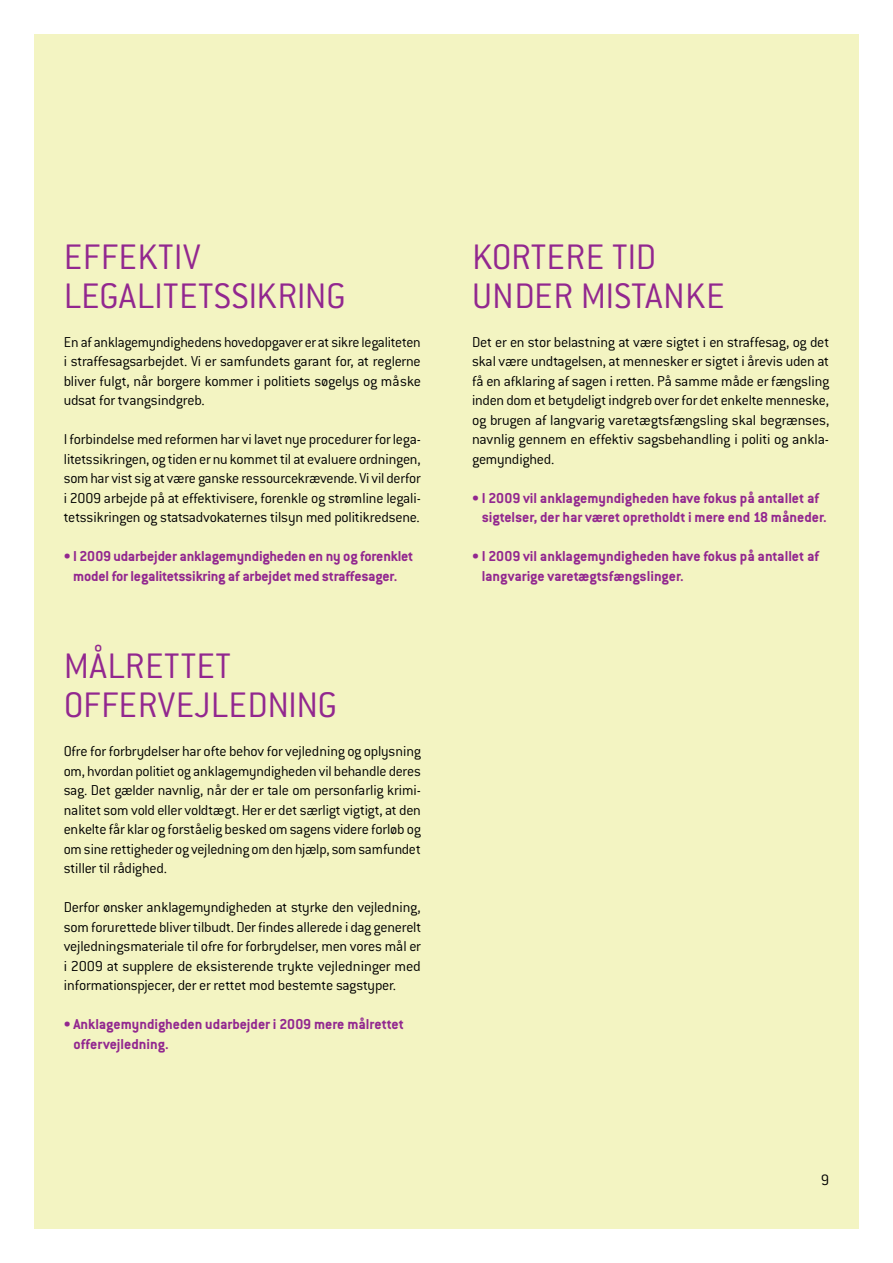
<style>
.page{position:relative;width:893px;height:1263px;background:#fff}
.page>*{position:absolute;margin:0;border:0;box-sizing:border-box;transform-origin:0 0}
.t1{font:300 39px/39px "Conduit ITC";letter-spacing:.01em;color:#92278f}
.t2{font:300 16.5px "Conduit ITC";color:#000}
.t3{font:300 15.75px/19.5px "Conduit ITC";letter-spacing:-.015em;color:#000;text-align:justify}
.t4{font:700 15.75px/19.5px "Conduit ITC";color:#92278f}
</style>
<div class="page">
<div style="left:34px;top:34px;width:825px;height:1195px;background:#f3f4c2"></div>
<h1 class="t1" style="left:64px;top:237px;width:284px">EFFEKTIV<br>LEGALITETSSIKRING</h1>
<p class="t3" style="left:64px;top:332px;width:359px">En af anklagemyndighedens hovedopgaver er at sikre legaliteten i straffesagsarbejdet. Vi er samfundets garant for, at reglerne bliver fulgt, når borgere kommer i politiets søgelys og måske udsat for tvangsindgreb.</p>
<p class="t3" style="left:64px;top:429px;width:359px">I forbindelse med reformen har vi lavet nye procedurer for lega&shy;litetssikringen, og tiden er nu kommet til at evaluere ordningen, som har vist sig at være ganske ressourcekrævende. Vi vil derfor i 2009 arbejde på at effektivisere, forenkle og strømline legali&shy;tetssikringen og statsadvokaternes tilsyn med politikredsene.</p>
<p class="t4" style="left:64px;top:546px;width:351px;text-align:center">• I 2009 udarbejder anklagemyndigheden en ny og forenklet model for legalitetssikring af arbejdet med straffesager.</p>
<h1 class="t1" style="left:64px;top:646px;width:275px">MÅLRETTET<br>OFFERVEJLEDNING</h1>
<p class="t3" style="left:64px;top:741px;width:359px">Ofre for forbrydelser har ofte behov for vejledning og oplysning om, hvordan politiet og anklagemyndigheden vil behandle deres sag. Det gælder navnlig, når der er tale om personfarlig krimi&shy;nalitet som vold eller voldtægt. Her er det særligt vigtigt, at den enkelte får klar og forståelig besked om sagens videre forløb og om sine rettigheder og vejledning om den hjælp, som samfundet stiller til rådighed.</p>
<p class="t3" style="left:64px;top:897px;width:359px">Derfor ønsker anklagemyndigheden at styrke den vejledning, som forurettede bliver tilbudt. Der findes allerede i dag generelt vejledningsmateriale til ofre for forbrydelser, men vores mål er i 2009 at supplere de eksisterende trykte vejledninger med informationspjecer, der er rettet mod bestemte sagstyper.</p>
<p class="t4" style="left:73px;top:1014px;width:332px;text-indent:-10px">• Anklagemyndigheden udarbejder i 2009 mere målrettet offervejledning.</p>
<h1 class="t1" style="left:472px;top:237px;width:254px">KORTERE TID<br>UNDER MISTANKE</h1>
<p class="t3" style="left:472px;top:332px;width:359px">Det er en stor belastning at være sigtet i en straffesag, og det skal være undtagelsen, at mennesker er sigtet i årevis uden at få en afklaring af sagen i retten. På samme måde er fængsling inden dom et betydeligt indgreb over for det enkelte menneske, og brugen af langvarig varetægtsfængsling skal begrænses, navnlig gennem en effektiv sagsbehandling i politi og ankla&shy;gemyndighed.</p>
<p class="t4" style="left:482px;top:488px;width:347px;text-indent:-10px">• I 2009 vil anklagemyndigheden have fokus på antallet af sigtelser, der har været opretholdt i mere end 18 måneder.</p>
<p class="t4" style="left:482px;top:546px;width:339px;text-indent:-10px">• I 2009 vil anklagemyndigheden have fokus på antallet af langvarige varetægtsfængslinger.</p>
<p class="t2" style="left:821px;top:1171px;width:10px">9</p>
</div>
